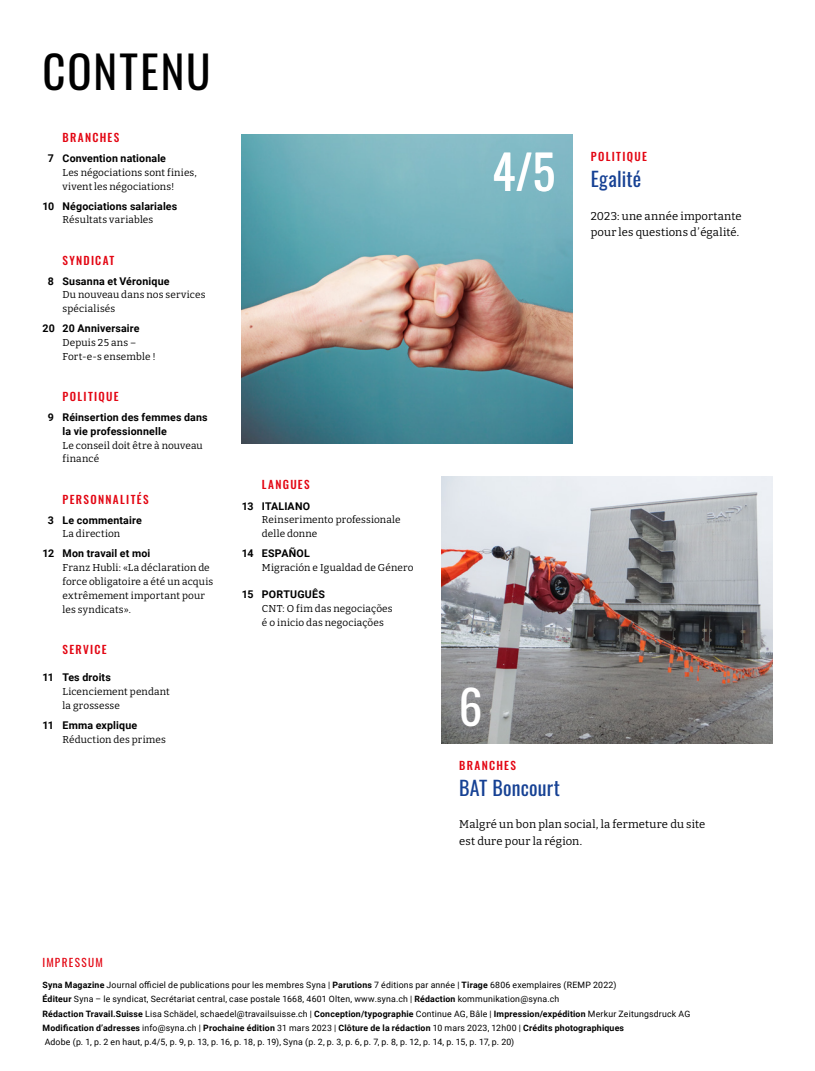
<style>
.page{position:relative;width:815px;height:1071px;background:#fff}
.page>*{position:absolute;margin:0;border:0;box-sizing:border-box;transform-origin:0 0}
.t1{font:47.25px "Oswald";color:#fff}
.t2{font:45px "Oswald";letter-spacing:.045em;color:#000}
.t3{font:20px "Oswald";letter-spacing:.01em;color:#164194}
.t4{font:11.25px/16.2px "Bitter";letter-spacing:.01em;color:#000}
.t5{font:500 11.25px "Oswald";letter-spacing:.115em;color:#e30613}
.t6{font:11.25px "Oswald";letter-spacing:.115em;color:#e30613}
.t7{font:700 10.62px/13.8px "Roboto";letter-spacing:.015em;color:#000}
.t8{font:10px/13.8px "Bitter";letter-spacing:.015em;color:#000}
.t9{font:8.75px/14.4px "Roboto";letter-spacing:.02em;color:#000}
.s1{font-weight:700}
</style>
<div class="page">
<img style="left:242px;top:134px;width:330px;height:309px">
<img style="left:441px;top:476px;width:332px;height:267px">
<h2 class="t2" style="left:43px;top:31px;width:169px">CONTENU</h2>
<p class="t5" style="left:63px;top:127px;width:58px">BRANCHES</p>
<p class="t7" style="left:48px;top:151px;width:120px">7 Convention nationale</p>
<p class="t8" style="left:63px;top:165px;width:136px">Les négociations sont finies, vivent les négociations!</p>
<p class="t7" style="left:43px;top:198px;width:136px">10 Négociations salariales</p>
<p class="t8" style="left:63px;top:213px;width:92px">Résultats variables</p>
<p class="t5" style="left:63px;top:250px;width:53px">SYNDICAT</p>
<p class="t7" style="left:48px;top:273px;width:123px">8 Susanna et Véronique</p>
<p class="t8" style="left:63px;top:288px;width:144px">Du nouveau dans nos services spécialisés</p>
<p class="t7" style="left:43px;top:321px;width:99px">20 20 Anniversaire</p>
<p class="t8" style="left:63px;top:335px;width:95px">Depuis 25 ans –<br>Fort-e-s ensemble !</p>
<p class="t5" style="left:63px;top:386px;width:57px">POLITIQUE</p>
<p class="t7" style="left:63px;top:410px;width:147px;text-indent:-15px">9 Réinsertion des femmes dans la vie professionnelle</p>
<p class="t8" style="left:63px;top:438px;width:142px">Le conseil doit être à nouveau financé</p>
<p class="t5" style="left:63px;top:489px;width:88px">PERSONNALITÉS</p>
<p class="t7" style="left:48px;top:512px;width:96px">3 Le commentaire</p>
<p class="t8" style="left:63px;top:526px;width:59px">La direction</p>
<p class="t7" style="left:43px;top:546px;width:109px">12 Mon travail et moi</p>
<p class="t8" style="left:63px;top:560px;width:152px">Franz Hubli: «La déclaration de force obligatoire a été un acquis extrêmement important pour les syndicats».</p>
<p class="t5" style="left:63px;top:639px;width:46px">SERVICE</p>
<p class="t7" style="left:43px;top:670px;width:70px">11 Tes droits</p>
<p class="t8" style="left:63px;top:684px;width:109px">Licenciement pendant la grossesse</p>
<p class="t7" style="left:43px;top:717px;width:96px">11 Emma explique</p>
<p class="t8" style="left:63px;top:731px;width:105px">Réduction des primes</p>
<p class="t5" style="left:262px;top:474px;width:49px">LANGUES</p>
<p class="t7" style="left:242px;top:498px;width:70px">13 ITALIANO</p>
<p class="t8" style="left:262px;top:512px;width:140px">Reinserimento professionale delle donne</p>
<p class="t7" style="left:242px;top:546px;width:69px">14 ESPAÑOL</p>
<p class="t8" style="left:262px;top:560px;width:153px">Migración e Igualdad de Género</p>
<p class="t7" style="left:242px;top:587px;width:84px">15 PORTUGUÊS</p>
<p class="t8" style="left:262px;top:601px;width:132px">CNT: O fim das negociações é o inicio das negociações</p>
<h1 class="t1" style="left:493px;top:129px;width:64px">4/5</h1>
<p class="t5" style="left:591px;top:147px;width:57px">POLITIQUE</p>
<h3 class="t3" style="left:591px;top:161px;width:52px">Egalité</h3>
<p class="t4" style="left:591px;top:207px;width:152px">2023: une année importante pour les questions d’égalité.</p>
<h1 class="t1" style="left:459px;top:664px;width:25px">6</h1>
<p class="t5" style="left:459px;top:755px;width:58px">BRANCHES</p>
<h3 class="t3" style="left:459px;top:769px;width:102px">BAT Boncourt</h3>
<p class="t4" style="left:459px;top:815px;width:248px">Malgré un bon plan social, la fermeture du site est dure pour la région.</p>
<p class="t6" style="left:43px;top:952px;width:62px">IMPRESSUM</p>
<p class="t9" style="left:43px;top:976px;width:649px"><span class="s1">Syna Magazine</span> Journal officiel de publications pour les membres Syna | <span class="s1">Parutions</span> 7 éditions par année | <span class="s1">Tirage</span> 6806 exemplaires (REMP 2022)<br><span class="s1">Éditeur</span> Syna – le syndicat, Secrétariat central, case postale 1668, 4601 Olten, www.syna.ch | <span class="s1">Rédaction</span> kommunikation@syna.ch<br><span class="s1">Rédaction Travail.Suisse</span> Lisa Schädel, schaedel@travailsuisse.ch | <span class="s1">Conception/typographie</span> Continue AG, Bâle | <span class="s1">Impression/expédition</span> Merkur Zeitungsdruck AG <span class="s1">Modification d’adresses</span> info@syna.ch | <span class="s1">Prochaine édition</span> 31 mars 2023 | <span class="s1">Clôture de la rédaction</span> 10 mars 2023, 12h00 | <span class="s1">Crédits photographiques<br></span>Adobe (p. 1, p. 2 en haut, p.4/5, p. 9, p. 13, p. 16, p. 18, p. 19), Syna (p. 2, p. 3, p. 6, p. 7, p. 8, p. 12, p. 14, p. 15, p. 17, p. 20)</p>
</div>
